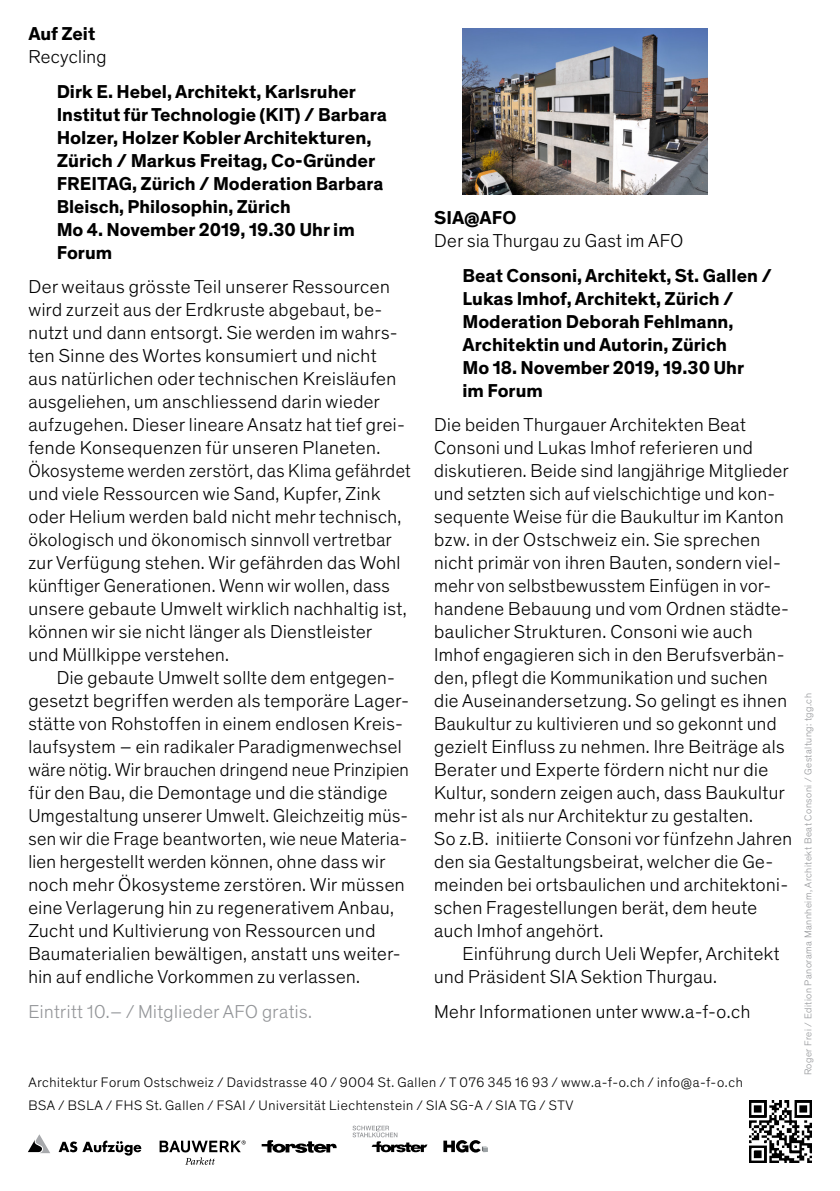
<style>
.page{position:relative;width:840px;height:1191px;background:#fff}
.page>*{position:absolute;margin:0;border:0;box-sizing:border-box;transform-origin:0 0}
.t1{font:300 19px/23px "Theinhardt";letter-spacing:.025em;color:#000}
.t2{font:700 19px/23px "Theinhardt";color:#000}
.t3{font:300 19px "Theinhardt";letter-spacing:.025em;color:#939598}
.t4{font:300 14px/23px "Theinhardt";letter-spacing:.045em;color:#000}
.t5{font:300 10px "Theinhardt";letter-spacing:.05em;color:#939598}
</style>
<div class="page">
<svg style="left:261px;top:1140px;width:75px;height:13px"></svg>
<svg style="left:159px;top:1140px;width:86px;height:24px"></svg>
<svg style="left:443px;top:1140px;width:44px;height:12px"></svg>
<svg style="left:28px;top:1134px;width:22px;height:19px"></svg>
<svg style="left:59px;top:1140px;width:82px;height:15px"></svg>
<img style="left:749px;top:1100px;width:62px;height:62px">
<svg style="left:352px;top:1125px;width:75px;height:27px"></svg>
<img style="left:462px;top:28px;width:245px;height:166px">
<p class="t2" style="left:28px;top:23px;width:68px">Auf Zeit</p>
<p class="t1" style="left:28px;top:45px;width:80px">Recycling</p>
<p class="t2" style="left:57px;top:80px;width:331px">Dirk E. Hebel, Architekt, Karlsruher<br>Institut für Technologie (KIT) / Barbara<br>Holzer, Holzer Kobler Architekturen,<br>Zürich / Markus Freitag, Co-Gründer<br>FREITAG, Zürich / Moderation Barbara<br>Bleisch, Philosophin, Zürich<br>Mo 4. November 2019, 19.30 Uhr im<br>Forum</p>
<p class="t1" style="left:28px;top:275px;width:383px">Der weitaus grösste Teil unserer Ressourcen wird zurzeit aus der Erdkruste abgebaut, be&shy;nutzt und dann entsorgt. Sie werden im wahrs&shy;ten Sinne des Wortes konsumiert und nicht<br>aus natürlichen oder technischen Kreisläufen ausgeliehen, um anschliessend darin wieder aufzugehen. Dieser lineare Ansatz hat tief grei&shy;fende Konsequenzen für unseren Planeten.<br>Ökosysteme werden zerstört, das Klima gefährdet und viele Ressourcen wie Sand, Kupfer, Zink oder Helium werden bald nicht mehr technisch, ökologisch und ökonomisch sinnvoll vertretbar zur Verfügung stehen. Wir gefährden das Wohl künftiger Generationen. Wenn wir wollen, dass unsere gebaute Umwelt wirklich nachhaltig ist, können wir sie nicht länger als Dienstleister<br>und Müllkippe verstehen.</p>
<p class="t1" style="left:28px;top:666px;width:382px;text-indent:28px">Die gebaute Umwelt sollte dem entgegen&shy;gesetzt begriffen werden als temporäre Lager&shy;stätte von Rohstoffen in einem endlosen Kreis&shy;laufsystem – ein radikaler Paradigmenwechsel wäre nötig. Wir brauchen dringend neue Prinzipien für den Bau, die Demontage und die ständige Umgestaltung unserer Umwelt. Gleichzeitig müs&shy;sen wir die Frage beantworten, wie neue Materia&shy;lien hergestellt werden können, ohne dass wir noch mehr Ökosysteme zerstören. Wir müssen eine Verlagerung hin zu regenerativem Anbau, Zucht und Kultivierung von Ressourcen und Baumaterialien bewältigen, anstatt uns weiter&shy;hin auf endliche Vorkommen zu verlassen.</p>
<p class="t3" style="left:28px;top:1000px;width:285px">Eintritt 10.– / Mitglieder AFO gratis.</p>
<p class="t2" style="left:434px;top:207px;width:84px">SIA@AFO</p>
<p class="t1" style="left:434px;top:229px;width:250px">Der sia Thurgau zu Gast im AFO</p>
<p class="t2" style="left:462px;top:264px;width:310px">Beat Consoni, Architekt, St. Gallen /<br>Lukas Imhof, Architekt, Zürich /<br>Moderation Deborah Fehlmann,<br>Architektin und Autorin, Zürich<br>Mo 18. November 2019, 19.30 Uhr<br>im Forum</p>
<p class="t1" style="left:434px;top:413px;width:359px">Die beiden Thurgauer Architekten Beat Consoni und Lukas Imhof referieren und diskutieren. Beide sind langjährige Mitglieder und setzten sich auf vielschichtige und kon&shy;sequente Weise für die Baukultur im Kanton bzw. in der Ostschweiz ein. Sie sprechen nicht primär von ihren Bauten, sondern viel&shy;mehr von selbstbewusstem Einfügen in vor&shy;handene Bebauung und vom Ordnen städte&shy;baulicher Strukturen. Consoni wie auch Imhof engagieren sich in den Berufsverbän&shy;den, pflegt die Kommunikation und suchen die Auseinandersetzung. So gelingt es ihnen Baukultur zu kultivieren und so gekonnt und gezielt Einfluss zu nehmen. Ihre Beiträge als Berater und Experte fördern nicht nur die Kultur, sondern zeigen auch, dass Baukultur mehr ist als nur Architektur zu gestalten.<br>So z.B. initiierte Consoni vor fünfzehn Jahren den sia Gestaltungsbeirat, welcher die Ge&shy;meinden bei ortsbaulichen und architektoni&shy;schen Fragestellungen berät, dem heute auch Imhof angehört.</p>
<p class="t1" style="left:434px;top:942px;width:346px;text-indent:28px">Einführung durch Ueli Wepfer, Architekt und Präsident SIA Sektion Thurgau.</p>
<p class="t1" style="left:434px;top:1000px;width:317px">Mehr Informationen unter www.a-f-o.ch</p>
<p class="t4" style="left:28px;top:1071px;width:715px">Architektur Forum Ostschweiz / Davidstrasse 40 / 9004 St. Gallen / T 076 345 16 93 / www.a-f-o.ch / info@a-f-o.ch<br>BSA / BSLA / FHS St. Gallen / FSAI / Universität Liechtenstein / SIA SG-A / SIA TG / STV</p>
<p class="t5" style="left:802px;top:1075px;width:383px;rotate:-90deg">Roger Frei / Edition Panorama Mannheim, Architekt Beat Consoni / Gestaltung: tgg.ch</p>
</div>
